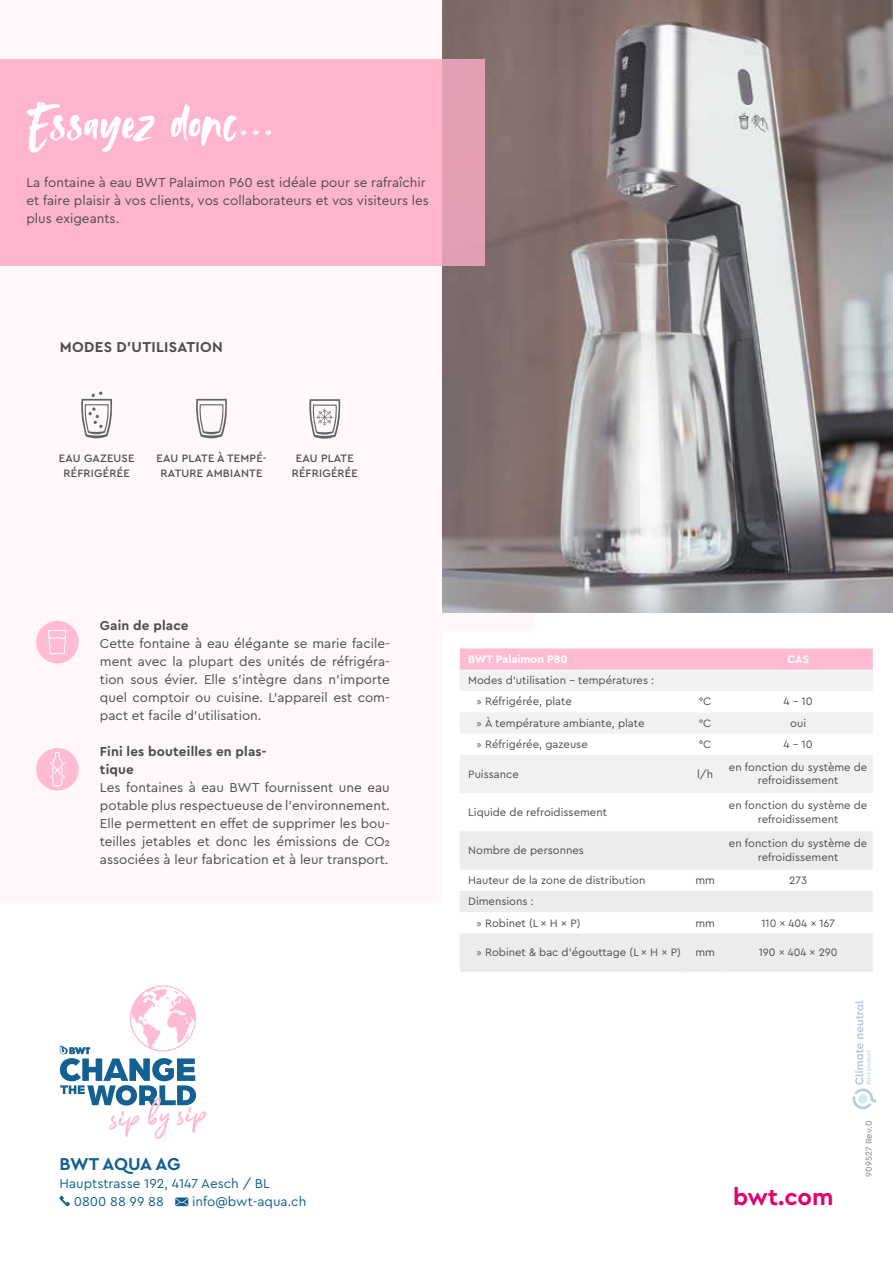
<style>
.page{position:relative;width:893px;height:1263px;background:#fff}
.page>*{position:absolute;margin:0;border:0;box-sizing:border-box;transform-origin:0 0}
.t1{font:60px "Avallon";color:#fff}
.t2{font:700 24px "Cera PRO";letter-spacing:-.005em;color:#e4006e}
.t3{font:700 18px "Cera PRO";letter-spacing:-.015em;color:#136091}
.t4{font:700 15px "Cera PRO";letter-spacing:.02em;color:#4d4d4c}
.t5{font:13.5px/18px "Cera PRO";color:#4d4d4c;text-align:justify}
.t6{font:13.5px/18px "Cera PRO";color:#136091}
.t7{font:700 13.5px/18px "Cera PRO";letter-spacing:.015em;color:#4d4d4c}
.t8{font:11.25px/13.5px "Cera PRO";color:#4d4d4c;text-align:center}
.t9{font:500 11.25px/15px "Cera PRO";letter-spacing:.02em;color:#4d4d4c;text-align:center}
.t10{font:700 11.25px "Cera PRO";color:#fff}
.t11{font:9px "Cera PRO";color:#818181}
.s1{font-family:"Myriad Pro"}
</style>
<div class="page">
<div style="left:0;top:0;width:535px;height:902px;background:#fff7fa"></div>
<img style="left:443px;top:0;width:450px;height:612px">
<div style="left:0;top:60px;width:485px;height:206px;background:#ffbbd2"></div>
<div style="left:443px;top:631px;width:415px;height:361px;background:#fff"></div>
<svg style="left:460px;top:648px;width:413px;height:22px;background:#febdd3"></svg>
<svg style="left:460px;top:670px;width:413px;height:123px;fill:#f0f1f2"></svg>
<svg style="left:460px;top:691px;width:413px;height:42px"></svg>
<svg style="left:460px;top:831px;width:413px;height:140px;fill:#ececec"></svg>
<hr style="left:460px;top:971px;width:227px;height:1px;background:#ececec">
<hr style="left:687px;top:971px;width:36px;height:1px;background:#ececec">
<hr style="left:723px;top:971px;width:150px;height:1px;background:#ececec">
<svg style="left:81px;top:391px;width:32px;height:47px"></svg>
<svg style="left:309px;top:399px;width:32px;height:40px"></svg>
<svg style="left:196px;top:399px;width:31px;height:39px"></svg>
<div style="left:36px;top:748px;width:43px;height:42px;background:#ffbbd2;border-radius:50%"></div>
<svg style="left:49px;top:752px;width:16px;height:35px"></svg>
<div style="left:36px;top:621px;width:43px;height:42px;background:#ffbbd2;border-radius:50%"></div>
<svg style="left:48px;top:630px;width:19px;height:25px"></svg>
<svg style="left:853px;top:1000px;width:23px;height:109px"></svg>
<svg style="left:59px;top:1196px;width:11px;height:10px"></svg>
<svg style="left:175px;top:1197px;width:13px;height:9px"></svg>
<svg style="left:60px;top:985px;width:146px;height:154px"></svg>
<h1 class="t1" style="left:28px;top:84px;width:248px">Essayez donc...</h1>
<p class="t5" style="left:26px;top:173px;width:404px;text-align:left">La fontaine à eau BWT Palaimon P60 est idéale pour se rafraîchir et faire plaisir à vos clients, vos collaborateurs et vos visiteurs les plus exigeants.</p>
<p class="t4" style="left:60px;top:337px;width:164px">MODES D’UTILISATION</p>
<p class="t9" style="left:156px;top:451px;width:112px">EAU PLATE À TEMPÉ-<br>RATURE AMBIANTE</p>
<p class="t9" style="left:59px;top:451px;width:77px">EAU GAZEUSE<br>RÉFRIGÉRÉE</p>
<p class="t9" style="left:292px;top:451px;width:68px">EAU PLATE<br>RÉFRIGÉRÉE</p>
<p class="t7" style="left:100px;top:616px;width:90px">Gain de place</p>
<p class="t5" style="left:100px;top:634px;width:291px">Cette fontaine à eau élégante se marie facile&shy;ment avec la plupart des unités de réfrigéra&shy;tion sous évier. Elle s’intègre dans n’importe quel comptoir ou cuisine. L’appareil est com&shy;pact et facile d’utilisation.</p>
<p class="t7" style="left:100px;top:742px;width:168px">Fini les bouteilles en plas&shy;tique</p>
<p class="t5" style="left:100px;top:778px;width:291px">Les fontaines à eau BWT fournissent une eau potable plus respectueuse de l’environnement.<br>Elle permettent en effet de supprimer les bou&shy;teilles jetables et donc les émissions de CO2 associées à leur fabrication et à leur transport.</p>
<p class="t10" style="left:468px;top:652px;width:101px">BWT Palaimon P80</p>
<p class="t10" style="left:787px;top:652px;width:23px">CAS</p>
<p class="t8" style="left:477px;top:669px;width:179px;line-height:21.3px;text-align:left;text-indent:-9px">Modes d’utilisation - températures : <span class="s1">»</span> Réfrigérée, plate</p>
<p class="t8" style="left:699px;top:694px;width:14px">°C</p>
<p class="t8" style="left:783px;top:694px;width:31px">4 - 10</p>
<p class="t8" style="left:477px;top:716px;width:169px"><span class="s1">»</span> À température ambiante, plate</p>
<p class="t8" style="left:699px;top:716px;width:14px">°C</p>
<p class="t8" style="left:790px;top:716px;width:17px">oui</p>
<p class="t8" style="left:477px;top:737px;width:113px"><span class="s1">»</span> Réfrigérée, gazeuse</p>
<p class="t8" style="left:699px;top:737px;width:14px">°C</p>
<p class="t8" style="left:783px;top:737px;width:31px">4 - 10</p>
<p class="t8" style="left:468px;top:767px;width:52px">Puissance</p>
<p class="t8" style="left:697px;top:767px;width:18px">l/h</p>
<p class="t8" style="left:729px;top:760px;width:140px">en fonction du système de refroidissement</p>
<p class="t8" style="left:468px;top:805px;width:140px">Liquide de refroidissement</p>
<p class="t8" style="left:729px;top:798px;width:140px">en fonction du système de refroidissement</p>
<p class="t8" style="left:468px;top:843px;width:117px">Nombre de personnes</p>
<p class="t8" style="left:729px;top:836px;width:140px">en fonction du système de refroidissement</p>
<p class="t8" style="left:468px;top:873px;width:179px">Hauteur de la zone de distribution</p>
<p class="t8" style="left:695px;top:873px;width:21px">mm</p>
<p class="t8" style="left:789px;top:873px;width:19px">273</p>
<p class="t8" style="left:477px;top:890px;width:105px;line-height:21.3px;text-align:left;text-indent:-9px">Dimensions :<br><span class="s1">»</span> Robinet (L × H × P)</p>
<p class="t8" style="left:695px;top:915px;width:21px">mm</p>
<p class="t8" style="left:761px;top:915px;width:75px">110 x 404 x 167</p>
<p class="t8" style="left:477px;top:945px;width:206px"><span class="s1">»</span> Robinet &amp; bac d’égouttage (L × H × P)</p>
<p class="t8" style="left:695px;top:945px;width:21px">mm</p>
<p class="t8" style="left:759px;top:945px;width:80px">190 x 404 x 290</p>
<h3 class="t3" style="left:60px;top:1152px;width:122px">BWT AQUA AG</h3>
<p class="t6" style="left:74px;top:1174px;width:198px;text-indent:-14px">Hauptstrasse 192, 4147 Aesch / BL<br>0800 88 99 88</p>
<p class="t6" style="left:192px;top:1192px;width:116px">info@bwt-aqua.ch</p>
<h2 class="t2" style="left:733px;top:1181px;width:102px">bwt.com</h2>
<p class="t11" style="left:863px;top:1177px;width:58px;rotate:-90deg">909527 Rev.0</p>
</div>
